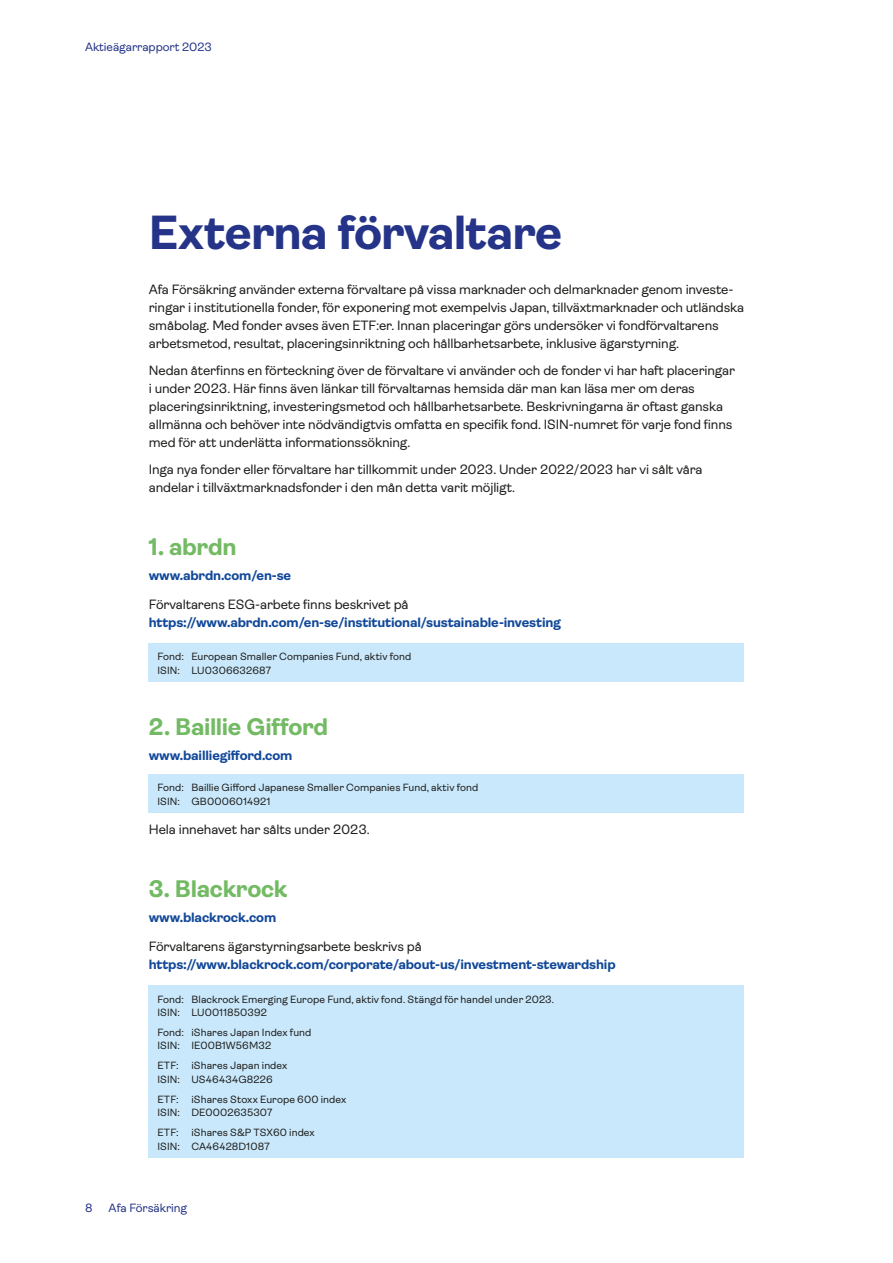
<style>
.page{position:relative;width:893px;height:1263px;background:#fff}
.page>*{position:absolute;margin:0;border:0;box-sizing:border-box;transform-origin:0 0}
.t1{font:700 48px "Ambit";letter-spacing:-.02em;color:#253488}
.t2{font:700 24px "Ambit";letter-spacing:-.015em;color:#73ba64}
.t3{font:13.5px/18px "Ambit";letter-spacing:-.01em;color:#1d1d1b}
.t4{font:700 13.5px "Ambit";letter-spacing:-.01em;color:#114899}
.t5{font:12px "Ambit";letter-spacing:-.005em;color:#253488}
.t6{font:10.5px/13.5px "Ambit";letter-spacing:.005em;color:#1d1d1b}
</style>
<div class="page">
<div style="left:149px;top:643px;width:595px;height:39px;background:#c9e8fb"></div>
<div style="left:149px;top:774px;width:595px;height:38px;background:#c9e8fb"></div>
<div style="left:149px;top:985px;width:595px;height:39px;background:#c9e8fb"></div>
<div style="left:149px;top:1019px;width:595px;height:38px;background:#c9e8fb"></div>
<div style="left:149px;top:1052px;width:595px;height:38px;background:#c9e8fb"></div>
<div style="left:149px;top:1085px;width:595px;height:39px;background:#c9e8fb"></div>
<div style="left:149px;top:1119px;width:595px;height:38px;background:#c9e8fb"></div>
<p class="t5" style="left:85px;top:40px;width:128px">Aktieägarrapport 2023</p>
<h1 class="t1" style="left:149px;top:206px;width:415px">Externa förvaltare</h1>
<p class="t3" style="left:149px;top:280px;width:597px">Afa Försäkring använder externa förvaltare på vissa marknader och delmarknader genom investe&shy;ringar i institutionella fonder, för exponering mot exempelvis Japan, tillväxtmarknader och utländska småbolag. Med fonder avses även ETF:er. Innan placeringar görs undersöker vi fondförvaltarens arbetsmetod, resultat, placeringsinriktning och hållbarhetsarbete, inklusive ägarstyrning.</p>
<p class="t3" style="left:149px;top:361px;width:588px">Nedan återfinns en förteckning över de förvaltare vi använder och de fonder vi har haft placeringar i under 2023. Här finns även länkar till förvaltarnas hemsida där man kan läsa mer om deras placeringsinriktning, investeringsmetod och hållbarhetsarbete. Beskrivningarna är oftast ganska allmänna och behöver inte nödvändigtvis omfatta en specifik fond. ISIN-numret för varje fond finns med för att underlätta informationssökning.</p>
<p class="t3" style="left:149px;top:460px;width:555px">Inga nya fonder eller förvaltare har tillkommit under 2023. Under 2022/2023 har vi sålt våra andelar i tillväxtmarknadsfonder i den mån detta varit möjligt.</p>
<h2 class="t2" style="left:149px;top:533px;width:89px">1. abrdn</h2>
<p class="t4" style="left:149px;top:568px;width:144px">www.abrdn.com/en-se</p>
<p class="t3" style="left:149px;top:595px;width:261px">Förvaltarens ESG-arbete finns beskrivet på</p>
<p class="t4" style="left:149px;top:615px;width:414px">https://www.abrdn.com/en-se/institutional/sustainable-investing</p>
<p class="t6" style="left:157px;top:650px;width:256px">Fond: European Smaller Companies Fund, aktiv fond<br>ISIN: LU0306632687</p>
<h2 class="t2" style="left:149px;top:713px;width:181px">2. Baillie Gifford</h2>
<p class="t4" style="left:149px;top:748px;width:145px">www.bailliegifford.com</p>
<p class="t6" style="left:157px;top:781px;width:322px">Fond: Baillie Gifford Japanese Smaller Companies Fund, aktiv fond<br>ISIN: GB0006014921</p>
<p class="t3" style="left:149px;top:820px;width:222px">Hela innehavet har sålts under 2023.</p>
<h2 class="t2" style="left:149px;top:875px;width:140px">3. Blackrock</h2>
<p class="t4" style="left:149px;top:910px;width:129px">www.blackrock.com</p>
<p class="t3" style="left:149px;top:937px;width:274px">Förvaltarens ägarstyrningsarbete beskrivs på</p>
<p class="t4" style="left:149px;top:957px;width:468px">https://www.blackrock.com/corporate/about-us/investment-stewardship</p>
<p class="t6" style="left:157px;top:992px;width:398px">Fond: Blackrock Emerging Europe Fund, aktiv fond. Stängd för handel under 2023.<br>ISIN: LU0011850392</p>
<p class="t6" style="left:157px;top:1025px;width:156px">Fond: iShares Japan Index fund<br>ISIN: IE00B1W56M32</p>
<p class="t6" style="left:157px;top:1059px;width:132px">ETF: iShares Japan index<br>ISIN: US46434G8226</p>
<p class="t6" style="left:157px;top:1092px;width:190px">ETF: iShares Stoxx Europe 600 index<br>ISIN: DE0002635307</p>
<p class="t6" style="left:157px;top:1126px;width:159px">ETF: iShares S&amp;P TSX60 index<br>ISIN: CA46428D1087</p>
<p class="t5" style="left:85px;top:1201px;width:9px">8</p>
<p class="t5" style="left:109px;top:1201px;width:80px">Afa Försäkring</p>
</div>
